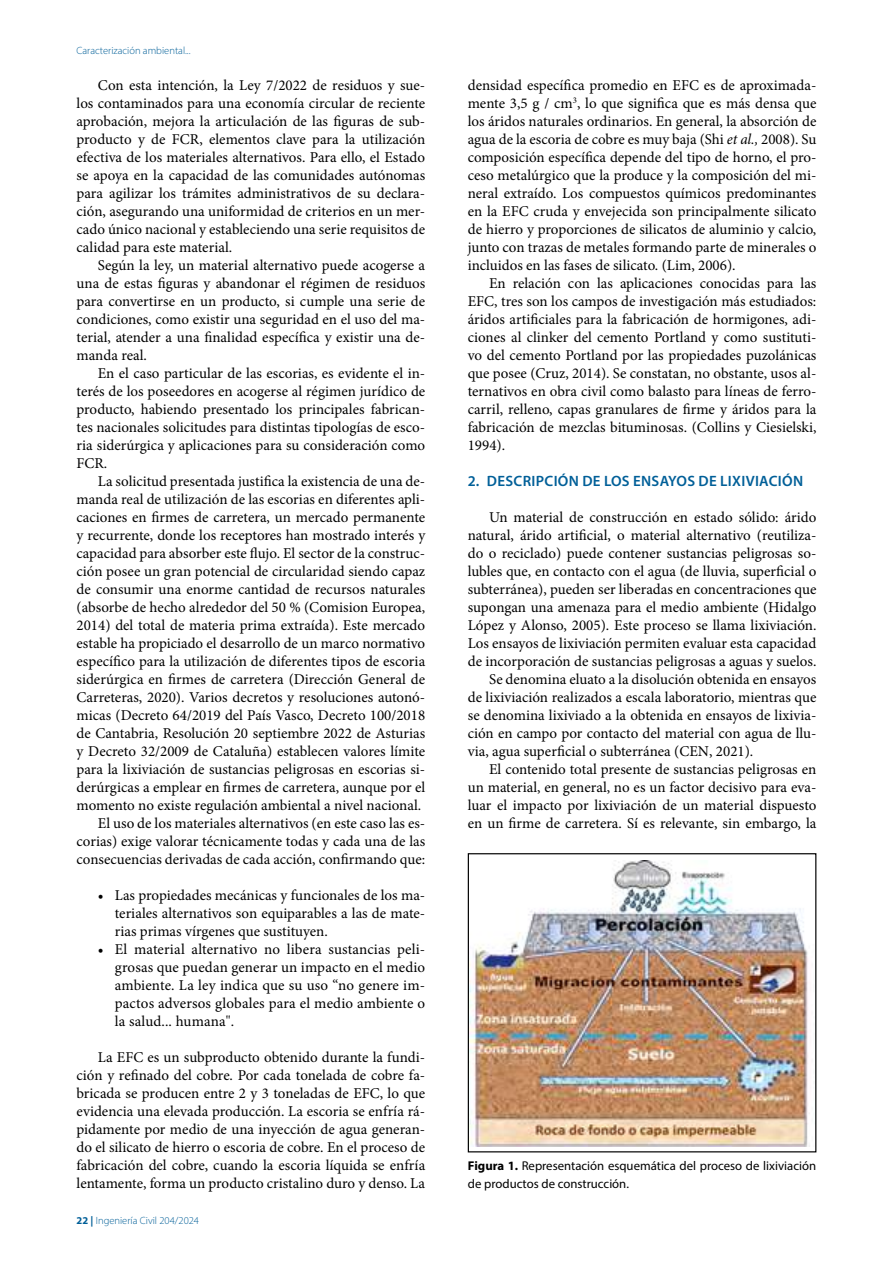
<style>
.page{position:relative;width:893px;height:1263px;background:#fff}
.page>*{position:absolute;margin:0;border:0;box-sizing:border-box;transform-origin:0 0}
.t1{font:15px/18px "Minion Pro";color:#000;text-align:justify}
.t2{font:600 15px "Myriad Pro";letter-spacing:.02em;color:#005f98}
.t3{font:12.75px/18px "Myriad Pro";color:#000}
.t4{font:300 10.5px "Myriad Pro";color:#005f98}
.s1{font-weight:700}
.s2{font-style:italic}
</style>
<div class="page">
<img style="left:470px;top:861px;width:340px;height:285px">
<div style="left:468px;top:853px;width:348px;height:299px;border:1px solid #000"></div>
<p class="t4" style="left:77px;top:44px;width:116px">Caracterización ambiental...</p>
<p class="t1" style="left:77px;top:76px;width:350px;text-indent:21px">Con esta intención, la Ley 7/2022 de residuos y sue&shy;los contaminados para una economía circular de reciente aprobación, mejora la articulación de las figuras de sub&shy;producto y de FCR, elementos clave para la utilización efectiva de los materiales alternativos. Para ello, el Estado se apoya en la capacidad de las comunidades autónomas para agilizar los trámites administrativos de su declara&shy;ción, asegurando una uniformidad de criterios en un mer&shy;cado único nacional y estableciendo una serie requisitos de calidad para este material.</p>
<p class="t1" style="left:77px;top:256px;width:350px;text-indent:21px">Según la ley, un material alternativo puede acogerse a una de estas figuras y abandonar el régimen de residuos para convertirse en un producto, si cumple una serie de condiciones, como existir una seguridad en el uso del ma&shy;terial, atender a una finalidad específica y existir una de&shy;manda real.</p>
<p class="t1" style="left:77px;top:364px;width:350px;text-indent:21px">En el caso particular de las escorias, es evidente el in&shy;terés de los poseedores en acogerse al régimen jurídico de producto, habiendo presentado los principales fabrican&shy;tes nacionales solicitudes para distintas tipologías de esco&shy;ria siderúrgica y aplicaciones para su consideración como FCR.</p>
<p class="t1" style="left:77px;top:472px;width:350px;text-align:right">La solicitud presentada justifica la existencia de una de&shy;manda real de utilización de las escorias en diferentes apli&shy;caciones en firmes de carretera, un mercado permanente y recurrente, donde los receptores han mostrado interés y capacidad para absorber este flujo. El sector de la construc&shy;ción posee un gran potencial de circularidad siendo capaz de consumir una enorme cantidad de recursos naturales (absorbe de hecho alrededor del 50 % (Comision Europea, 2014) del total de materia prima extraída). Este mercado estable ha propiciado el desarrollo de un marco normativo específico para la utilización de diferentes tipos de escoria siderúrgica en firmes de carretera (Dirección General de Carreteras, 2020). Varios decretos y resoluciones autonó&shy;micas (Decreto 64/2019 del País Vasco, Decreto 100/2018 de Cantabria, Resolución 20 septiembre 2022 de Asturias y Decreto 32/2009 de Cataluña) establecen valores límite para la lixiviación de sustancias peligrosas en escorias si&shy;derúrgicas a emplear en firmes de carretera, aunque por el momento no existe regulación ambiental a nivel nacional.<br>El uso de los materiales alternativos (en este caso las es&shy;corias) exige valorar técnicamente todas y cada una de las consecuencias derivadas de cada acción, confirmando que:</p>
<p class="t1" style="left:115px;top:886px;width:312px;text-indent:-17px">• Las propiedades mecánicas y funcionales de los ma&shy;teriales alternativos son equiparables a las de mate&shy;rias primas vírgenes que sustituyen.</p>
<p class="t1" style="left:115px;top:940px;width:312px;text-indent:-17px">• El material alternativo no libera sustancias peli&shy;grosas que puedan generar un impacto en el medio ambiente. La ley indica que su uso “no genere im&shy;pactos adversos globales para el medio ambiente o la salud... humana".</p>
<p class="t1" style="left:77px;top:1048px;width:350px;text-indent:21px">La EFC es un subproducto obtenido durante la fundi&shy;ción y refinado del cobre. Por cada tonelada de cobre fa&shy;bricada se producen entre 2 y 3 toneladas de EFC, lo que evidencia una elevada producción. La escoria se enfría rá&shy;pidamente por medio de una inyección de agua generan&shy;do el silicato de hierro o escoria de cobre. En el proceso de fabricación del cobre, cuando la escoria líquida se enfría lentamente, forma un producto cristalino duro y denso. La</p>
<p class="t4" style="left:77px;top:1214px;width:124px"><span class="s1">22 |</span> Ingeniería Civil 204/2024</p>
<p class="t1" style="left:468px;top:76px;width:350px">densidad específica promedio en EFC es de aproximada&shy;mente 3,5 g / cm<sup>3</sup>, lo que significa que es más densa que los áridos naturales ordinarios. En general, la absorción de agua de la escoria de cobre es muy baja (Shi <span class="s2">et al.,</span> 2008). Su composición específica depende del tipo de horno, el pro&shy;ceso metalúrgico que la produce y la composición del mi&shy;neral extraído. Los compuestos químicos predominantes en la EFC cruda y envejecida son principalmente silicato de hierro y proporciones de silicatos de aluminio y calcio, junto con trazas de metales formando parte de minerales o incluidos en las fases de silicato. (Lim, 2006).</p>
<p class="t1" style="left:468px;top:274px;width:350px;text-indent:21px">En relación con las aplicaciones conocidas para las EFC, tres son los campos de investigación más estudiados: áridos artificiales para la fabricación de hormigones, adi&shy;ciones al clinker del cemento Portland y como sustituti&shy;vo del cemento Portland por las propiedades puzolánicas que posee (Cruz, 2014). Se constatan, no obstante, usos al&shy;ternativos en obra civil como balasto para líneas de ferro&shy;carril, relleno, capas granulares de firme y áridos para la fabricación de mezclas bituminosas. (Collins y Ciesielski, 1994).</p>
<p class="t2" style="left:468px;top:471px;width:337px">2. DESCRIPCIÓN DE LOS ENSAYOS DE LIXIVIACIÓN</p>
<p class="t1" style="left:489px;top:508px;width:329px">Un material de construcción en estado sólido: árido</p>
<p class="t1" style="left:468px;top:526px;width:350px">natural, árido artificial, o material alternativo (reutiliza-</p>
<p class="t1" style="left:468px;top:544px;width:350px">do o reciclado) puede contener sustancias peligrosas so-</p>
<p class="t1" style="left:468px;top:562px;width:350px">lubles que, en contacto con el agua (de lluvia, superficial o</p>
<p class="t1" style="left:468px;top:580px;width:350px">subterránea), pueden ser liberadas en concentraciones que</p>
<p class="t1" style="left:468px;top:598px;width:350px">supongan una amenaza para el medio ambiente (Hidalgo</p>
<p class="t1" style="left:468px;top:616px;width:350px">López y Alonso, 2005). Este proceso se llama lixiviación.</p>
<p class="t1" style="left:468px;top:634px;width:350px">Los ensayos de lixiviación permiten evaluar esta capacidad</p>
<p class="t1" style="left:468px;top:652px;width:350px">de incorporación de sustancias peligrosas a aguas y suelos.</p>
<p class="t1" style="left:489px;top:670px;width:329px">Se denomina eluato a la disolución obtenida en ensayos</p>
<p class="t1" style="left:468px;top:688px;width:350px">de lixiviación realizados a escala laboratorio, mientras que</p>
<p class="t1" style="left:468px;top:706px;width:350px">se denomina lixiviado a la obtenida en ensayos de lixivia-</p>
<p class="t1" style="left:468px;top:724px;width:350px">ción en campo por contacto del material con agua de llu-</p>
<p class="t1" style="left:468px;top:742px;width:287px">via, agua superficial o subterránea (CEN, 2021).</p>
<p class="t1" style="left:489px;top:760px;width:329px">El contenido total presente de sustancias peligrosas en</p>
<p class="t1" style="left:468px;top:778px;width:350px">un material, en general, no es un factor decisivo para eva-</p>
<p class="t1" style="left:468px;top:796px;width:350px">luar el impacto por lixiviación de un material dispuesto</p>
<p class="t1" style="left:468px;top:814px;width:350px">en un firme de carretera. Sí es relevante, sin embargo, la</p>
<p class="t3" style="left:468px;top:1157px;width:350px"><span class="s1">Figura 1.</span> Representación esquemática del proceso de lixiviación de productos de construcción.</p>
</div>
